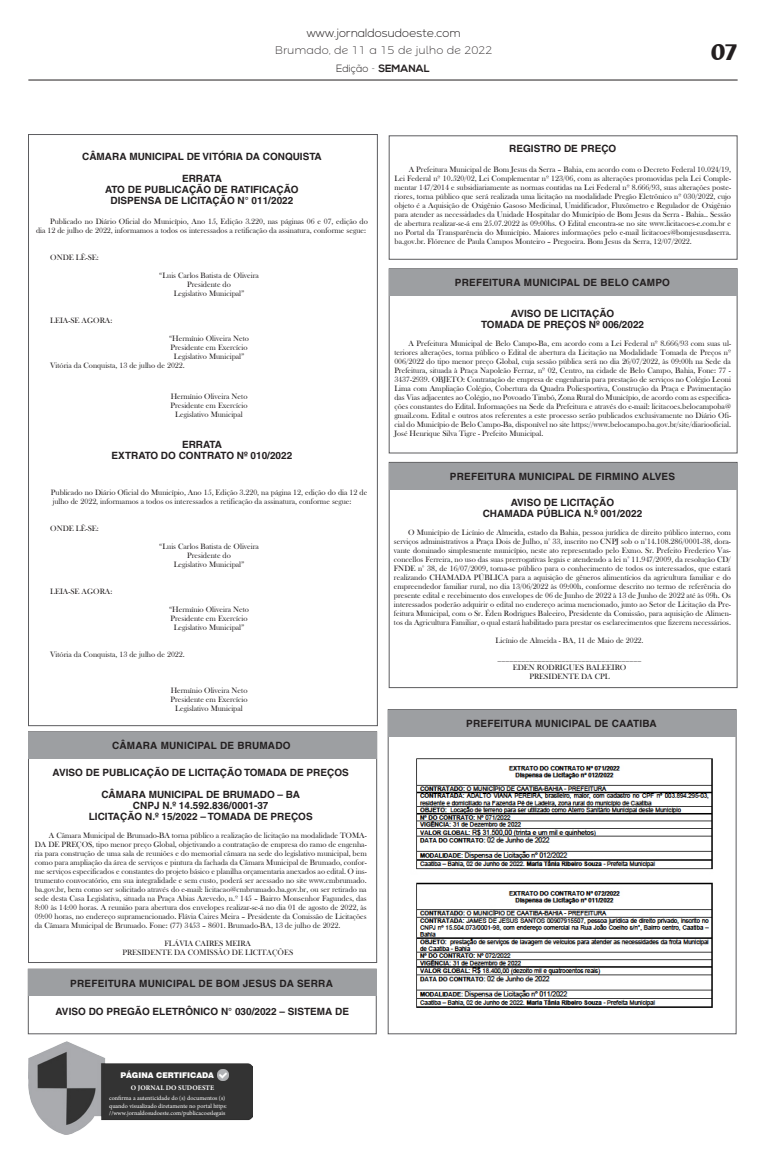
<style>
.page{position:relative;width:766px;height:1163px;background:#fff}
.page>*{position:absolute;margin:0;border:0;box-sizing:border-box;transform-origin:0 0}
.t1{font:700 23.9px "Exotic 350 BT";color:#231f20}
.t2{font:300 12px "Nexa";color:#231f20}
.t3{font:200 11px "Montserrat Alternates";color:#231f20;scale:1.04 1}
.t4{font:700 10.5px "Nexa";color:#231f20}
.t5{font:700 10px/11px "Helvetica";color:#231f20;text-align:center}
.t6{font:700 10px "Helvetica";letter-spacing:.02em;color:#231f20}
.t7{font:8px/9px "Bask Old Face";color:#231f20;text-align:center}
.t8{font:900 7.9px "Swiss 721 BT";color:#fff}
.t9{font:700 7px "Minion Pro";letter-spacing:.01em;color:#fff}
.t10{font:6.1px/7.4px "Minion Pro";color:#fff}
.s1{font-weight:300}
.s2{font-family:"Montserrat Alternates";font-weight:200}
</style>
<div class="page">
<hr style="left:28px;top:80px;width:709px;height:1px;background:#231f20">
<img style="left:28px;top:1041px;width:224px;height:93px">
<svg style="left:217px;top:1069px;width:11px;height:11px"></svg>
<div style="left:28px;top:731px;width:349px;height:231px;border:1px solid #5c5c5f"></div>
<div style="left:28px;top:732px;width:348px;height:26px;background:#9d9fa2"></div>
<div style="left:28px;top:968px;width:348px;height:66px;border:1px solid #5c5c5f"></div>
<div style="left:28px;top:969px;width:348px;height:26px;background:#9d9fa2"></div>
<div style="left:388px;top:268px;width:349px;height:185px;border:1px solid #5c5c5f"></div>
<div style="left:389px;top:269px;width:348px;height:26px;background:#9d9fa2"></div>
<div style="left:388px;top:135px;width:349px;height:125px;border:1px solid #5c5c5f"></div>
<div style="left:388px;top:462px;width:349px;height:226px;border:1px solid #5c5c5f"></div>
<div style="left:389px;top:463px;width:348px;height:26px;background:#9d9fa2"></div>
<div style="left:388px;top:710px;width:348px;height:26px;background:#9d9fa2"></div>
<img style="left:416px;top:758px;width:297px;height:250px">
<h2 class="t2" style="left:306px;top:26px;width:155px">www.jornaldosudoeste.com</h2>
<h3 class="t3" style="left:275px;top:42px;width:211px">Brumado, de 11 a 15 de julho de 2022</h3>
<h3 class="t4" style="left:336px;top:62px;width:95px"><span class="s1">Edição</span> <span class="s2">-</span> SEMANAL</h3>
<h1 class="t1" style="left:710px;top:37px;width:28px">07</h1>
<p class="t5" style="left:82px;top:150px;width:241px">CÂMARA MUNICIPAL DE VITÓRIA DA CONQUISTA</p>
<p class="t5" style="left:105px;top:172px;width:195px">ERRATA<br>ATO DE PUBLICAÇÃO DE RATIFICAÇÃO<br>DISPENSA DE LICITAÇÃO N° 011/2022</p>
<p class="t7" style="left:36px;top:217px;width:333px;text-align:right">Publicado no Diário Oficial do Município, Ano 15, Edição 3.220, nas páginas 06 e 07, edição do<br>dia 12 de julho de 2022, informamos a todos os interessados a retificação da assinatura, conforme segue:</p>
<p class="t7" style="left:50px;top:253px;width:50px">ONDE LÊ-SE:</p>
<p class="t7" style="left:159px;top:271px;width:101px">“Luis Carlos Batista de Oliveira<br>Presidente do<br>Legislativo Municipal”</p>
<p class="t7" style="left:50px;top:316px;width:64px">LEIA-SE AGORA:</p>
<p class="t7" style="left:169px;top:334px;width:81px">“Hermínio Oliveira Neto</p>
<p class="t7" style="left:170px;top:343px;width:79px">Presidente em Exercício</p>
<p class="t7" style="left:174px;top:352px;width:72px">Legislativo Municipal”</p>
<p class="t7" style="left:50px;top:361px;width:136px">Vitória da Conquista, 13 de julho de 2022.</p>
<p class="t7" style="left:170px;top:392px;width:79px">Hermínio Oliveira Neto<br>Presidente em Exercício<br>Legislativo Municipal</p>
<p class="t5" style="left:112px;top:438px;width:182px">ERRATA<br>EXTRATO DO CONTRATO Nº 010/2022</p>
<p class="t7" style="left:51px;top:488px;width:318px;text-align:left">Publicado no Diário Oficial do Município, Ano 15, Edição 3.220, na página 12, edição do dia 12 de julho de 2022, informamos a todos os interessados a retificação da assinatura, conforme segue:</p>
<p class="t7" style="left:50px;top:524px;width:50px">ONDE LÊ-SE:</p>
<p class="t7" style="left:159px;top:542px;width:101px">“Luis Carlos Batista de Oliveira<br>Presidente do<br>Legislativo Municipal”</p>
<p class="t7" style="left:50px;top:587px;width:64px">LEIA-SE AGORA:</p>
<p class="t7" style="left:169px;top:605px;width:81px">“Hermínio Oliveira Neto<br>Presidente em Exercício<br>Legislativo Municipal”</p>
<p class="t7" style="left:50px;top:650px;width:136px">Vitória da Conquista, 13 de julho de 2022.</p>
<p class="t7" style="left:170px;top:686px;width:79px">Hermínio Oliveira Neto<br>Presidente em Exercício<br>Legislativo Municipal</p>
<p class="t6" style="left:112px;top:739px;width:180px">CÂMARA MUNICIPAL DE BRUMADO</p>
<p class="t5" style="left:53px;top:766px;width:297px">AVISO DE PUBLICAÇÃO DE LICITAÇÃO TOMADA DE PREÇOS</p>
<p class="t5" style="left:89px;top:788px;width:225px">CÂMARA MUNICIPAL DE BRUMADO – BA<br>CNPJ N.º 14.592.836/0001-37<br>LICITAÇÃO N.º 15/2022 – TOMADA DE PREÇOS</p>
<p class="t7" style="left:35px;top:830px;width:333px;text-align:justify;text-indent:14px">A Câmara Municipal de Brumado-BA torna público a realização de licitação na modalidade TOMA-DA DE PREÇOS, tipo menor preço Global, objetivando a contratação de empresa do ramo de engenha&shy;ria para construção de uma sala de reuniões e do memorial câmara na sede do legislativo municipal, bem como para ampliação da área de serviços e pintura da fachada da Câmara Municipal de Brumado, confor&shy;me serviços especificados e constantes do projeto básico e planilha orçamentaria anexados ao edital. O ins&shy;trumento convocatório, em sua integralidade e sem custo, poderá ser acessado no site www.cmbrumado. ba.gov.br, bem como ser solicitado através do e-mail: licitacao@cmbrumado.ba.gov.br, ou ser retirado na sede desta Casa Legislativa, situada na Praça Abias Azevedo, n.º 145 – Bairro Monsenhor Fagundes, das 8:00 às 14:00 horas. A reunião para abertura dos envelopes realizar-se-á no dia 01 de agosto de 2022, às 09:00 horas, no endereço supramencionado. Flávia Caires Meira – Presidente da Comissão de Licitações da Câmara Municipal de Brumado. Fone: (77) 3453 – 8601. Brumado-BA, 13 de julho de 2022.</p>
<p class="t7" style="left:122px;top:938px;width:172px">FLÁVIA CAIRES MEIRA<br>PRESIDENTE DA COMISSÃO DE LICITAÇÕES</p>
<p class="t6" style="left:70px;top:976px;width:264px">PREFEITURA MUNICIPAL DE BOM JESUS DA SERRA</p>
<p class="t5" style="left:56px;top:1005px;width:295px">AVISO DO PREGÃO ELETRÔNICO N° 030/2022 – SISTEMA DE</p>
<p class="t8" style="left:120px;top:1070px;width:95px">PÁGINA CERTIFICADA</p>
<p class="t9" style="left:131px;top:1083px;width:85px">O JORNAL DO SUDOESTE</p>
<p class="t10" style="left:109px;top:1094px;width:119px">confirma a autenticidade do (s) documentos (s) quando visualizado diretamente no portal https: //www.jornaldosudoeste.com/publicacoeslegais</p>
<p class="t5" style="left:509px;top:143px;width:109px">REGISTRO DE PREÇO</p>
<p class="t7" style="left:394px;top:165px;width:338px;text-align:justify;text-indent:14px">A Prefeitura Municipal de Bom Jesus da Serra – Bahia, em acordo com o Decreto Federal 10.024/19, Lei Federal nº 10.520/02, Lei Complementar nº 123/06, com as alterações promovidas pela Lei Comple&shy;mentar 147/2014 e subsidiariamente as normas contidas na Lei Federal nº 8.666/93, suas alterações poste&shy;riores, torna público que será realizada uma licitação na modalidade Pregão Eletrônico nº 030/2022, cujo objeto é a Aquisição de Oxigênio Gasoso Medicinal, Umidificador, Fluxômetro e Regulador de Oxigênio para atender as necessidades da Unidade Hospitalar do Município de Bom Jesus da Serra - Bahia.. Sessão de abertura realizar-se-á em 25.07.2022 às 09:00hs. O Edital encontra-se no site www.licitacoes-e.com.br e no Portal da Transparência do Município. Maiores informações pelo e-mail licitacoes@bomjesusdaserra. ba.gov.br. Flórence de Paula Campos Monteiro – Pregoeira. Bom Jesus da Serra, 12/07/2022.</p>
<p class="t6" style="left:454px;top:276px;width:217px">PREFEITURA MUNICIPAL DE BELO CAMPO</p>
<p class="t5" style="left:481px;top:307px;width:164px">AVISO DE LICITAÇÃO<br>TOMADA DE PREÇOS Nº 006/2022</p>
<p class="t7" style="left:394px;top:338px;width:338px;text-align:justify;text-indent:14px">A Prefeitura Municipal de Belo Campo-Ba, em acordo com a Lei Federal nº 8.666/93 com suas ul&shy;teriores alterações, torna público o Edital de abertura da Licitação na Modalidade Tomada de Preços nº 006/2022 do tipo menor preço Global, cuja sessão pública será no dia 26/07/2022, às 09:00h na Sede da Prefeitura, situada à Praça Napoleão Ferraz, nº 02, Centro, na cidade de Belo Campo, Bahia, Fone: 77 - 3437-2939. OBJETO: Contratação de empresa de engenharia para prestação de serviços no Colégio Leoni Lima com Ampliação Colégio, Cobertura da Quadra Poliesportiva, Construção da Praça e Pavimentação das Vias adjacentes ao Colégio, no Povoado Timbó, Zona Rural do Município, de acordo com as especifica&shy;ções constantes do Edital. Informações na Sede da Prefeitura e através do e-mail: licitacoes.belocampoba@ gmail.com. Edital e outros atos referentes a este processo serão publicados exclusivamente no Diário Ofi&shy;cial do Município de Belo Campo-Ba, disponível no site https://www.belocampo.ba.gov.br/site/diariooficial.<br>José Henrique Silva Tigre - Prefeito Municipal.</p>
<p class="t6" style="left:449px;top:470px;width:227px">PREFEITURA MUNICIPAL DE FIRMINO ALVES</p>
<p class="t5" style="left:482px;top:496px;width:161px">AVISO DE LICITAÇÃO<br>CHAMADA PÚBLICA N.º 001/2022</p>
<p class="t7" style="left:394px;top:527px;width:338px;text-align:justify;text-indent:14px">O Município de Licínio de Almeida, estado da Bahia, pessoa jurídica de direito público interno, com serviços administrativos a Praça Dois de Julho, n° 33, inscrito no CNPJ sob o n°14.108.286/0001-38, dora&shy;vante dominado simplesmente município, neste ato representado pelo Exmo. Sr. Prefeito Frederico Vas&shy;concellos Ferreira, no uso das suas prerrogativas legais e atendendo a lei n° 11.947/2009, da resolução CD/ FNDE n° 38, de 16/07/2009, torna-se público para o conhecimento de todos os interessados, que estará realizando CHAMADA PÚBLICA para a aquisição de gêneros alimentícios da agricultura familiar e do empreendedor familiar rural, no dia 13/06/2022 às 09:00h, conforme descrito no termo de referência do presente edital e recebimento dos envelopes de 06 de Junho de 2022 à 13 de Junho de 2022 até às 09h. Os interessados poderão adquirir o edital no endereço acima mencionado, junto ao Setor de Licitação da Pre&shy;feitura Municipal, com o Sr. Éden Rodrigues Baleeiro, Presidente da Comissão, para aquisição de Alimen&shy;tos da Agricultura Familiar, o qual estará habilitado para prestar os esclarecimentos que fizerem necessários.</p>
<p class="t7" style="left:495px;top:635px;width:149px">Licínio de Almeida - BA, 11 de Maio de 2022.</p>
<p class="t7" style="left:497px;top:653px;width:145px">____________________________________<br>EDEN RODRIGUES BALEEIRO<br>PRESIDENTE DA CPL</p>
<p class="t6" style="left:466px;top:717px;width:192px">PREFEITURA MUNICIPAL DE CAATIBA</p>
</div>
